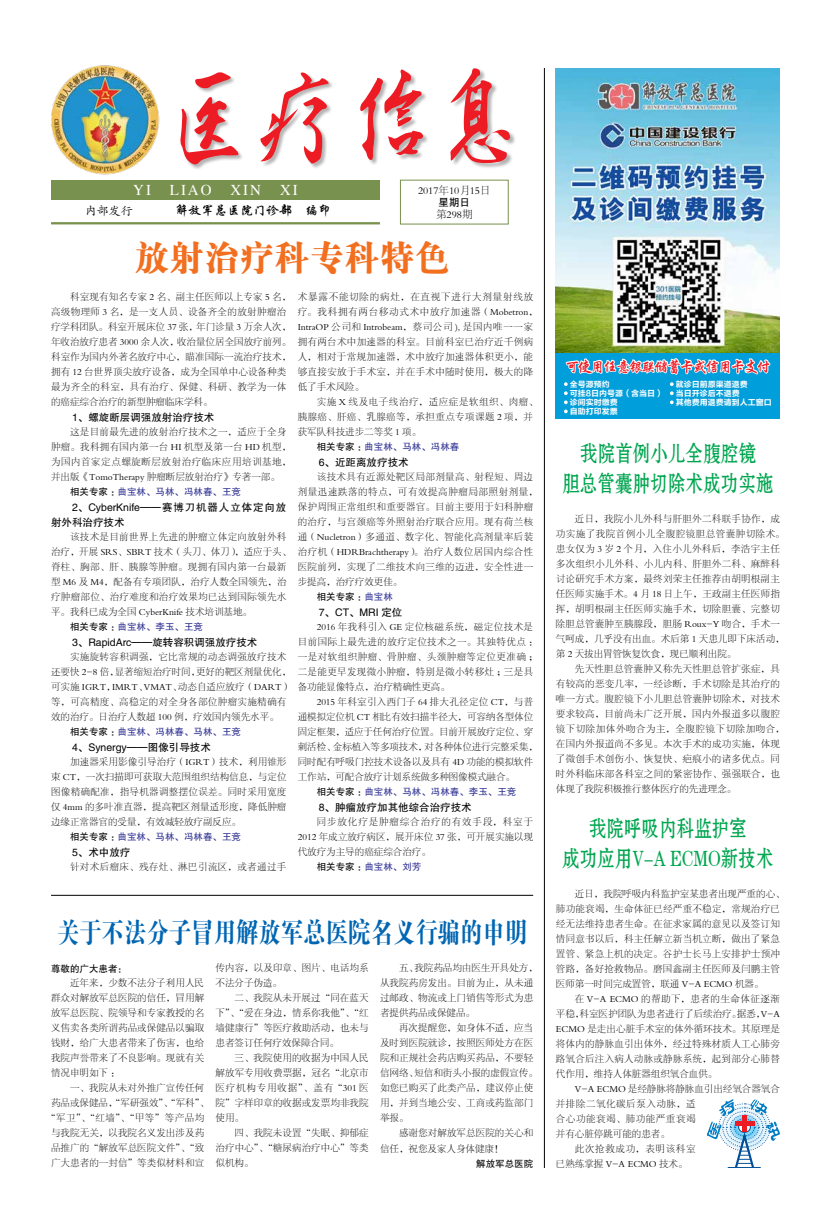
<style>
.page{position:relative;width:831px;height:1219px;background:#fff}
.page>*{position:absolute;margin:0;border:0;box-sizing:border-box;transform-origin:0 0}
.t1{font:35px "H Ya 9 gj";color:#f36f20}
.t2{font:28px "FZDBSJW GB1 0";color:#0066b3;scale:.8 1}
.t3{font:22px/30px "FZSHJW GB1 0";color:#00a650;text-align:center;scale:.8 1}
.t4{font:15px "FZXKJW GB1 0";letter-spacing:-.15em;color:#ed1b23}
.t5{font:15px "Times";letter-spacing:.13em;color:#fff}
.t6{font:13px "FZXKJW GB1 0";color:#000}
.t7{font:12px "FZKTJW GB1 0";color:#000}
.t8{font:10.5px/15px "FZHTJW GB1 0";color:#000}
.t9{font:10.5px "FZSYJW GB1 0";color:#000}
.t10{font:9.5px/15px "FZSYJW GB1 0";letter-spacing:.025em;color:#000}
.t11{font:9.5px/15px "FZSYJW GB1 0";letter-spacing:.045em;color:#000}
.t12{font:9.5px/15px "FZSYJW GB1 0";color:#000}
.t13{font:9.5px/15px "FZSYJW GB1 0";letter-spacing:-.005em;color:#000}
.t14{font:9.5px "FZHTJW GB1 0";color:#2e3092}
.t15{font:9.5px "FZSYJW GB1 0";letter-spacing:.06em;color:#000}
.t16{font:9.5px "FZHTJW GB1 0";color:#000}
.t17{font:9.5px "FZSYJW GB1 0";letter-spacing:.07em;color:#000}
.t18{font:8px/9px "FZLTCHJW GB1 0";color:#fff}
.s1{color:#000}
.s2{color:#2e3092}
</style>
<div class="page">
<hr style="left:51px;top:222px;width:329px;height:2px;background:#79914e">
<div style="left:51px;top:181px;width:329px;height:19px;background:#79914e"></div>
<svg style="left:450px;top:68px;width:60px;height:97px"></svg>
<svg style="left:360px;top:69px;width:63px;height:92px"></svg>
<svg style="left:260px;top:72px;width:70px;height:93px"></svg>
<svg style="left:180px;top:72px;width:60px;height:95px"></svg>
<img style="left:51px;top:65px;width:109px;height:110px">
<svg style="left:707px;top:1099px;width:73px;height:69px"></svg>
<hr style="left:51px;top:895px;width:482px;height:1px;background:#000">
<hr style="left:544px;top:68px;width:1px;height:1100px;background:#000">
<img style="left:556px;top:68px;width:224px;height:286px">
<div style="left:556px;top:354px;width:224px;height:65px;background:#009edb"></div>
<svg style="left:543px;top:301px;width:226px;height:155px"></svg>
<h3 class="t5" style="left:133px;top:176px;width:19px">YI</h3>
<h3 class="t5" style="left:170px;top:176px;width:43px">LIAO</h3>
<h3 class="t5" style="left:230px;top:176px;width:32px">XIN</h3>
<h3 class="t5" style="left:280px;top:176px;width:19px">XI</h3>
<p class="t7" style="left:85px;top:205px;width:49px">内部发行</p>
<h3 class="t6" style="left:175px;top:204px;width:157px">解放军总医院门诊部 编印</h3>
<p class="t9" style="left:418px;top:185px;width:74px">2017年10月15日</p>
<p class="t8" style="left:438px;top:195px;width:33px">星期日</p>
<p class="t9" style="left:436px;top:209px;width:38px">第298期</p>
<h1 class="t1" style="left:134px;top:240px;width:316px">放射治疗科专科特色</h1>
<p class="t10" style="left:51px;top:290px;width:242px;text-indent:19px">科室现有知名专家 2 名、副主任医师以上专家 5 名，高级物理师 3 名，是一支人员、设备齐全的放射肿瘤治疗学科团队。科室开展床位 37 张，年门诊量 3 万余人次，年收治放疗患者 3000 余人次，收治量位居全国放疗前列。科室作为国内外著名放疗中心，瞄准国际一流治疗技术，拥有 12 台世界顶尖放疗设备，成为全国单中心设备种类最为齐全的科室，具有治疗、保健、科研、教学为一体的癌症综合治疗的新型肿瘤临床学科。</p>
<p class="t8" style="left:72px;top:410px;width:144px">1、螺旋断层调强放射治疗技术</p>
<p class="t10" style="left:51px;top:425px;width:242px;text-indent:19px">这是目前最先进的放射治疗技术之一，适应于全身肿瘤。我科拥有国内第一台 HI 机型及第一台 HD 机型，为国内首家定点螺旋断层放射治疗临床应用培训基地，并出版《TomoTherapy 肿瘤断层放射治疗》专著一部。</p>
<p class="t14" style="left:70px;top:487px;width:172px"><span class="s1">相关专家：</span>曲宝林、马林、冯林春、王竞</p>
<p class="t8" style="left:51px;top:500px;width:237px;text-indent:21px">2、CyberKnife——赛博刀机器人立体定向放射外科治疗技术</p>
<p class="t10" style="left:51px;top:530px;width:242px;text-indent:19px">该技术是目前世界上先进的肿瘤立体定向放射外科治疗，开展 SRS、SBRT 技术（头刀、体刀），适应于头、脊柱、胸部、肝、胰腺等肿瘤。现拥有国内第一台最新型 M6 及 M4，配备有专项团队，治疗人数全国领先，治疗肿瘤部位、治疗难度和治疗效果均已达到国际领先水平。我科已成为全国 CyberKnife 技术培训基地。</p>
<p class="t14" style="left:70px;top:622px;width:134px"><span class="s1">相关专家：</span>曲宝林、李玉、王竞</p>
<p class="t8" style="left:72px;top:635px;width:187px">3、RapidArc——旋转容积调强放疗技术</p>
<p class="t12" style="left:51px;top:650px;width:242px;text-indent:19px">实施旋转容积调强，它比常规的动态调强放疗技术还要快 2-8 倍，显著缩短治疗时间，更好的靶区剂量优化，可实施 IGRT，IMRT、VMAT、动态自适应放疗（DART）等，可高精度、高稳定的对全身各部位肿瘤实施精确有效的治疗。日治疗人数超 100 例，疗效国内领先水平。</p>
<p class="t14" style="left:70px;top:727px;width:172px"><span class="s1">相关专家：</span>曲宝林、冯林春、马林、王竞</p>
<p class="t8" style="left:72px;top:740px;width:140px">4、Synergy——图像引导技术</p>
<p class="t10" style="left:51px;top:755px;width:237px;text-align:justify;text-indent:19px">加速器采用影像引导治疗（IGRT）技术，利用锥形束 CT，一次扫描即可获取大范围组织结构信息，与定位图像精确配准，指导机器调整摆位误差。同时采用宽度仅 4mm 的多叶准直器，提高靶区剂量适形度，降低肿瘤边缘正常器官的受量，有效减轻放疗副反应。</p>
<p class="t14" style="left:70px;top:832px;width:172px"><span class="s1">相关专家：</span>曲宝林、马林、冯林春、王竞</p>
<p class="t8" style="left:72px;top:845px;width:60px">5、术中放疗</p>
<p class="t11" style="left:70px;top:860px;width:218px">针对术后瘤床、残存灶、淋巴引流区，或者通过手</p>
<p class="t10" style="left:298px;top:290px;width:242px">术暴露不能切除的病灶，在直视下进行大剂量射线放疗。我科拥有两台移动式术中放疗加速器（Mobetron，<br>IntraOP 公司和 Introbeam，蔡司公司 ), 是国内唯一一家拥有两台术中加速器的科室。目前科室已治疗近千例病人，相对于常规加速器，术中放疗加速器体积更小，能够直接安放于手术室，并在手术中随时使用，极大的降低了手术风险。</p>
<p class="t11" style="left:298px;top:395px;width:242px;text-indent:19px">实施 X 线及电子线治疗，适应症是软组织、肉瘤、胰腺癌、肝癌、乳腺癌等，承担重点专项课题 2 项，并获军队科技进步二等奖 1 项。</p>
<p class="t14" style="left:317px;top:442px;width:144px"><span class="s1">相关专家：</span>曲宝林、马林、冯林春</p>
<p class="t8" style="left:319px;top:455px;width:91px">6、近距离放疗技术</p>
<p class="t10" style="left:298px;top:470px;width:241px;text-indent:19px">该技术具有近源处靶区局部剂量高、射程短、周边剂量迅速跌落的特点，可有效提高肿瘤局部照射剂量，保护周围正常组织和重要器官。目前主要用于妇科肿瘤的治疗，与宫颈癌等外照射治疗联合应用。现有荷兰核通（Nucletron）多通道、数字化、智能化高剂量率后装治疗机（HDRBrachtherapy）。治疗人数位居国内综合性医院前列，实现了二维技术向三维的迈进，安全性进一步提高，治疗疗效更佳。</p>
<p class="t16" style="left:317px;top:592px;width:77px">相关专家：<span class="s2">曲宝林</span></p>
<p class="t8" style="left:319px;top:605px;width:85px">7、CT、MRI 定位</p>
<p class="t11" style="left:298px;top:620px;width:242px;text-indent:19px">2016 年我科引入 GE 定位核磁系统，磁定位技术是目前国际上最先进的放疗定位技术之一。其独特优点：一是对软组织肿瘤、骨肿瘤、头颈肿瘤等定位更准确；二是能更早发现微小肿瘤，特别是微小转移灶；三是具备功能显像特点，治疗精确性更高。</p>
<p class="t13" style="left:298px;top:695px;width:242px;text-indent:19px">2015 年科室引入西门子 64 排大孔径定位 CT，与普通模拟定位机 CT 相比有效扫描半径大，可容纳各型体位固定框架，适应于任何治疗位置。目前开展放疗定位、穿刺活检、金标植入等多项技术，对各种体位进行完整采集，同时配有呼吸门控技术设备以及具有 4D 功能的模拟软件工作站，可配合放疗计划系统做多种图像模式融合。</p>
<p class="t14" style="left:317px;top:787px;width:201px"><span class="s1">相关专家：</span>曲宝林、马林、冯林春、李玉、王竞</p>
<p class="t8" style="left:319px;top:800px;width:154px">8、肿瘤放疗加其他综合治疗技术</p>
<p class="t10" style="left:298px;top:815px;width:237px;text-align:justify;text-indent:19px">同步放化疗是肿瘤综合治疗的有效手段，科室于2012 年成立放疗病区，展开床位 37 张，可开展实施以现代放疗为主导的癌症综合治疗。</p>
<p class="t14" style="left:317px;top:862px;width:106px"><span class="s1">相关专家：</span>曲宝林、刘芳</p>
<h2 class="t2" style="left:57px;top:918px;width:590px">关于不法分子冒用解放军总医院名义行骗的申明</h2>
<p class="t16" style="left:51px;top:963px;width:78px">尊敬的广大患者：</p>
<p class="t10" style="left:51px;top:976px;width:155px;text-align:justify;text-indent:19px">近年来，少数不法分子利用人民群众对解放军总医院的信任，冒用解放军总医院、院领导和专家教授的名义售卖各类所谓药品或保健品以骗取钱财，给广大患者带来了伤害，也给我院声誉带来了不良影响。现就有关情况申明如下：</p>
<p class="t10" style="left:70px;top:1081px;width:136px">一、我院从未对外推广宣传任何</p>
<p class="t12" style="left:51px;top:1096px;width:159px">药品或保健品，“军研强效”、“军科”、</p>
<p class="t11" style="left:46px;top:1111px;width:159px">“军卫”、“红墙”、“甲等”等产品均</p>
<p class="t10" style="left:51px;top:1126px;width:155px">与我院无关，以我院名义发出涉及药</p>
<p class="t10" style="left:51px;top:1141px;width:155px">品推广的“解放军总医院文件”、“致</p>
<p class="t10" style="left:51px;top:1156px;width:155px">广大患者的一封信”等类似材料和宣</p>
<p class="t10" style="left:215px;top:961px;width:155px">传内容，以及印章、图片、电话均系不法分子伪造。</p>
<p class="t10" style="left:215px;top:991px;width:155px;text-align:justify;text-indent:19px">二、我院从未开展过“同在蓝天下”、“爱在身边，情系你我他”、“红墙健康行”等医疗救助活动，也未与患者签订任何疗效保障合同。</p>
<p class="t10" style="left:215px;top:1051px;width:155px;text-align:justify;text-indent:19px">三、我院使用的收据为中国人民解放军专用收费票据，冠名“北京市医疗机构专用收据”、盖有“301 医院”字样印章的收据或发票均非我院使用。</p>
<p class="t10" style="left:215px;top:1126px;width:155px;text-align:justify;text-indent:19px">四、我院未设置“失眠、抑郁症治疗中心”、“糖尿病治疗中心”等类似机构。</p>
<p class="t10" style="left:380px;top:961px;width:159px;text-indent:19px">五、我院药品均由医生开具处方，从我院药房发出。目前为止，从未通过邮政、物流或上门销售等形式为患者提供药品或保健品。</p>
<p class="t10" style="left:380px;top:1021px;width:159px;text-indent:19px">再次提醒您，如身体不适，应当及时到医院就诊，按照医师处方在医院和正规社会药店购买药品，不要轻信网络、短信和街头小报的虚假宣传。如您已购买了此类产品，建议停止使用，并到当地公安、工商或药监部门举报。</p>
<p class="t10" style="left:380px;top:1126px;width:155px;text-indent:19px">感谢您对解放军总医院的关心和信任，祝您及家人身体健康！</p>
<p class="t16" style="left:476px;top:1158px;width:58px">解放军总医院</p>
<h3 class="t4" style="left:564px;top:359px;width:208px">可使用任意银联储蓄卡或信用卡支付</h3>
<p class="t18" style="left:570px;top:380px;width:95px">全号源预约<br>可挂8日内号源（含当日）诊间实时缴费<br>自助打印发票</p>
<p class="t18" style="left:675px;top:380px;width:97px">就诊日前原渠道退费<br>当日开诊后不退费<br>其他费用退费请到人工窗口</p>
<h3 class="t3" style="left:562px;top:439px;width:266px">我院首例小儿全腹腔镜<br>胆总管囊肿切除术成功实施</h3>
<p class="t10" style="left:556px;top:512px;width:230px;text-indent:19px">近日，我院小儿外科与肝胆外二科联手协作，成功实施了我院首例小儿全腹腔镜胆总管囊肿切除术。患女仅为 3 岁 2 个月，入住小儿外科后，李浩宇主任多次组织小儿外科、小儿内科、肝胆外二科、麻醉科讨论研究手术方案，最终刘荣主任推荐由胡明根副主任医师实施手术。4 月 18 日上午，王政副主任医师指挥，胡明根副主任医师实施手术，切除胆囊、完整切除胆总管囊肿至胰腺段，胆肠 Roux-Y 吻合，手术一气呵成，几乎没有出血。术后第 1 天患儿即下床活动，第 2 天拔出胃管恢复饮食，现已顺利出院。</p>
<p class="t10" style="left:556px;top:662px;width:230px;text-indent:19px">先天性胆总管囊肿又称先天性胆总管扩张症，具有较高的恶变几率，一经诊断，手术切除是其治疗的唯一方式。腹腔镜下小儿胆总管囊肿切除术，对技术要求较高，目前尚未广泛开展，国内外报道多以腹腔镜下切除加体外吻合为主，全腹腔镜下切除加吻合，在国内外报道尚不多见。本次手术的成功实施，体现了微创手术创伤小、恢复快、疤痕小的诸多优点。同时外科临床部各科室之间的紧密协作、强强联合，也体现了我院积极推行整体医疗的先进理念。</p>
<h3 class="t3" style="left:562px;top:814px;width:266px">我院呼吸内科监护室<br>成功应用V-A ECMO新技术</h3>
<p class="t10" style="left:556px;top:886px;width:230px;text-indent:19px">近日，我院呼吸内科监护室某患者出现严重的心、肺功能衰竭，生命体征已经严重不稳定，常规治疗已经无法维持患者生命。在征求家属的意见以及签订知情同意书以后，科主任解立新当机立断，做出了紧急置管、紧急上机的决定。谷护士长马上安排护士预冲管路，备好抢救物品。磨国鑫副主任医师及闫鹏主管医师第一时间完成置管，联通 V-A ECMO 机器。</p>
<p class="t10" style="left:556px;top:991px;width:225px;text-align:justify;text-indent:19px">在 V-A ECMO 的帮助下，患者的生命体征逐渐平稳，科室医护团队为患者进行了后续治疗。据悉，V-A ECMO 是走出心脏手术室的体外循环技术。其原理是将体内的静脉血引出体外，经过特殊材质人工心肺旁路氧合后注入病人动脉或静脉系统，起到部分心肺替代作用，维持人体脏器组织氧合血供。</p>
<p class="t12" style="left:575px;top:1081px;width:206px">V-A ECMO 是经静脉将静脉血引出经氧合器氧合</p>
<p class="t15" style="left:556px;top:1098px;width:141px">并排除二氧化碳后泵入动脉，适</p>
<p class="t15" style="left:556px;top:1113px;width:141px">合心功能衰竭、肺功能严重衰竭</p>
<p class="t12" style="left:556px;top:1126px;width:115px">并有心脏停跳可能的患者。</p>
<p class="t17" style="left:575px;top:1143px;width:122px">此次抢救成功，表明该科室</p>
<p class="t12" style="left:556px;top:1156px;width:133px">已熟练掌握 V-A ECMO 技术。</p>
</div>
